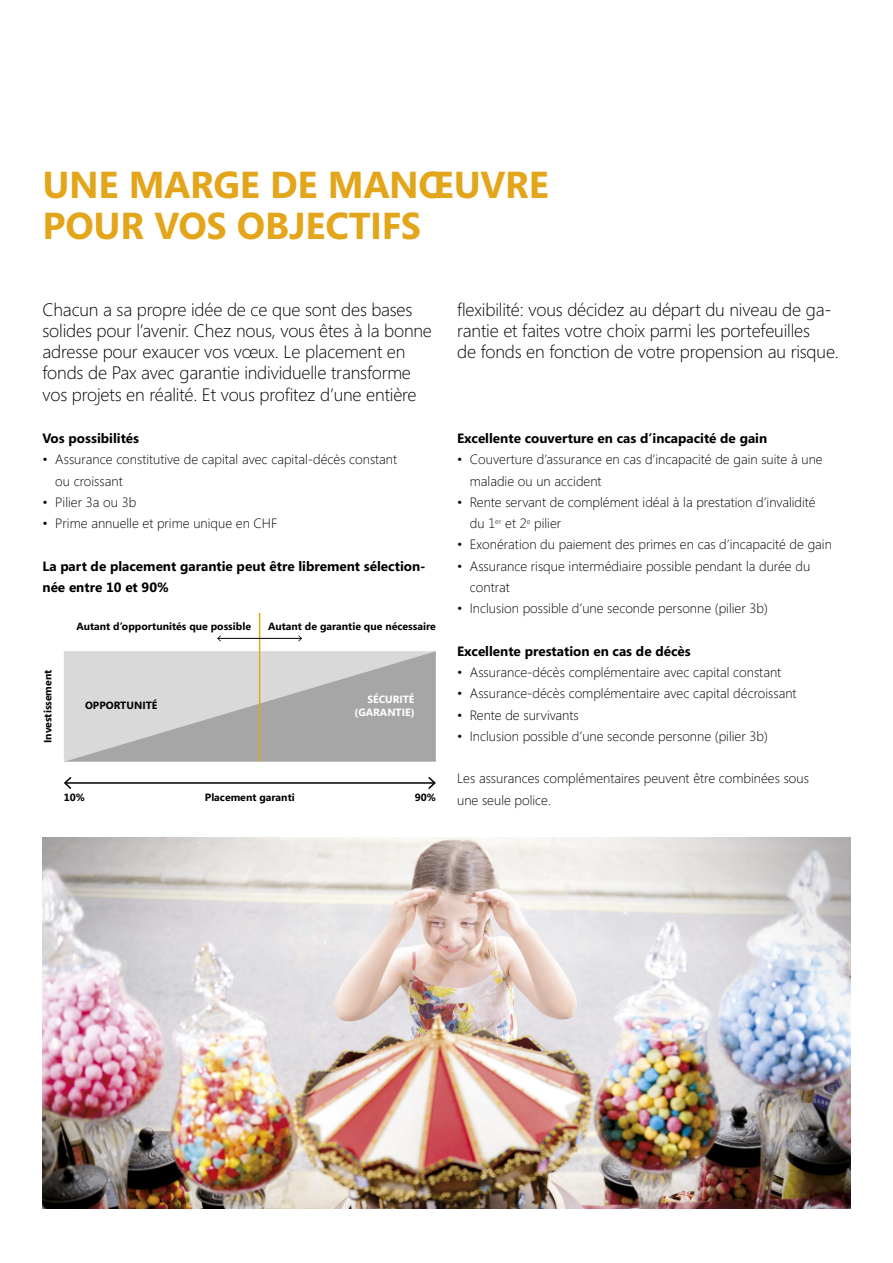
<style>
.page{position:relative;width:893px;height:1263px;background:#fff}
.page>*{position:absolute;margin:0;border:0;box-sizing:border-box;transform-origin:0 0}
.t1{font:700 37.5px/40.5px "Segoe";letter-spacing:-.01em;color:#e3a51a}
.t2{font:300 18px/21.3px "Segoe";letter-spacing:-.01em;color:#000}
.t3{font:300 13.5px/21.3px "Segoe";color:#000}
.t4{font:700 13.5px/21.3px "Segoe";color:#000}
.t5{font:700 10.5px "Segoe";color:#000}
.t6{font:700 10.5px/12.8px "Segoe";color:#fff;text-align:right}
</style>
<div class="page">
<img style="left:43px;top:838px;width:807px;height:370px">
<svg style="left:64px;top:651px;width:372px;height:111px;background:#bfbfbf"></svg>
<hr style="left:65px;top:782px;width:369px;height:2px;background:#000">
<svg style="left:64px;top:777px;width:7px;height:12px"></svg>
<svg style="left:428px;top:777px;width:8px;height:12px"></svg>
<hr style="left:259px;top:613px;width:1px;height:149px;background:#e3a51a">
<hr style="left:218px;top:638px;width:83px;height:1px;background:#000">
<svg style="left:217px;top:635px;width:4px;height:6px"></svg>
<svg style="left:298px;top:635px;width:4px;height:6px"></svg>
<h1 class="t1" style="left:43px;top:164px;width:508px">UNE MARGE DE MANŒUVRE<br>POUR VOS OBJECTIFS</h1>
<p class="t2" style="left:43px;top:299px;width:391px">Chacun a sa propre idée de ce que sont des bases solides pour l’avenir. Chez nous, vous êtes à la bonne adresse pour exaucer vos vœux. Le placement en fonds de Pax avec garantie individuelle transforme vos projets en réalité. Et vous profitez d’une entière</p>
<h2 class="t2" style="left:457px;top:299px;width:383px">flexibilité: vous décidez au départ du niveau de ga&shy;rantie et faites votre choix parmi les portefeuilles<br>de fonds en fonction de votre propension au risque.</h2>
<p class="t4" style="left:43px;top:427px;width:98px">Vos possibilités</p>
<p class="t3" style="left:55px;top:449px;width:343px;text-indent:-13px">• Assurance constitutive de capital avec capital-décès constant ou croissant</p>
<p class="t3" style="left:43px;top:492px;width:95px">• Pilier 3a ou 3b</p>
<p class="t3" style="left:43px;top:513px;width:236px">• Prime annuelle et prime unique en CHF</p>
<p class="t4" style="left:43px;top:555px;width:385px">La part de placement garantie peut être librement sélection&shy;née entre 10 et 90%</p>
<p class="t5" style="left:40px;top:743px;width:75px;rotate:-90deg">Investissement</p>
<p class="t5" style="left:76px;top:619px;width:176px">Autant d’opportunités que possible</p>
<p class="t5" style="left:268px;top:619px;width:169px">Autant de garantie que nécessaire</p>
<p class="t5" style="left:85px;top:698px;width:74px">OPPORTUNITÉ</p>
<p class="t6" style="left:355px;top:692px;width:62px">SÉCURITÉ (GARANTIE)</p>
<p class="t5" style="left:64px;top:790px;width:23px">10%</p>
<p class="t5" style="left:205px;top:790px;width:91px">Placement garanti</p>
<p class="t5" style="left:415px;top:790px;width:23px">90%</p>
<p class="t4" style="left:457px;top:427px;width:312px">Excellente couverture en cas d’incapacité de gain</p>
<p class="t3" style="left:470px;top:449px;width:354px;text-indent:-13px">• Couverture d’assurance en cas d’incapacité de gain suite à une maladie ou un accident</p>
<p class="t3" style="left:470px;top:492px;width:347px;text-indent:-13px">• Rente servant de complément idéal à la prestation d’invalidité du 1<sup>er</sup> et 2<sup>e</sup> pilier</p>
<p class="t3" style="left:457px;top:534px;width:376px">• Exonération du paiement des primes en cas d’incapacité de gain</p>
<p class="t3" style="left:470px;top:555px;width:342px;text-indent:-13px">• Assurance risque intermédiaire possible pendant la durée du contrat</p>
<p class="t3" style="left:457px;top:598px;width:312px">• Inclusion possible d’une seconde personne (pilier 3b)</p>
<p class="t4" style="left:457px;top:640px;width:235px">Excellente prestation en cas de décès</p>
<p class="t3" style="left:457px;top:662px;width:326px">• Assurance-décès complémentaire avec capital constant</p>
<p class="t3" style="left:457px;top:683px;width:341px">• Assurance-décès complémentaire avec capital décroissant</p>
<p class="t3" style="left:457px;top:704px;width:123px">• Rente de survivants</p>
<p class="t3" style="left:457px;top:725px;width:312px">• Inclusion possible d’une seconde personne (pilier 3b)</p>
<p class="t3" style="left:457px;top:768px;width:353px">Les assurances complémentaires peuvent être combinées sous une seule police.</p>
</div>
